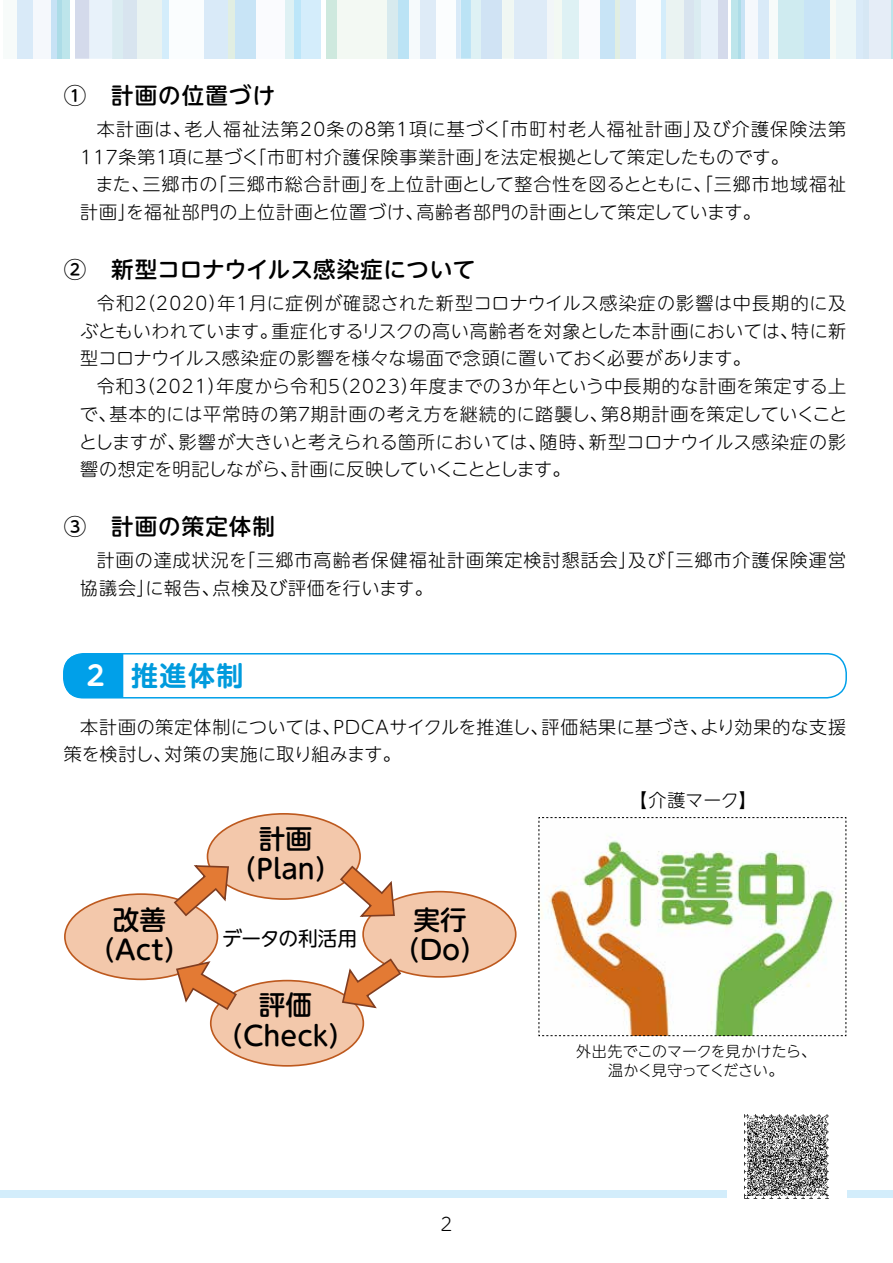
<style>
.page{position:relative;width:893px;height:1263px;background:#fff}
.page>*{position:absolute;margin:0;border:0;box-sizing:border-box;transform-origin:0 0}
.t1{font:700 27px "UD Shin M Go Pr 6 N De";color:#009bdd}
.t2{font:500 26.7px/30.3px "UD Shin M Go Pr 6 N";color:#000;text-align:center}
.t3{font:500 22.5px "UD Shin M Go Pr 6 N";letter-spacing:.045em;color:#000}
.t4{font:500 22.5px "UD Shin M Go Pr 6 N";letter-spacing:.02em;color:#000}
.t5{font:19.8px "UD Shin M Go Pr 6 N";letter-spacing:-.015em;color:#000}
.t6{font:300 18px/27.8px "UD Shin M Go Pr 6 N";letter-spacing:.04em;color:#000}
.t7{font:300 18px/27.8px "UD Shin M Go Pr 6 N";letter-spacing:.06em;color:#000}
.t8{font:300 15px/19.5px "UD Shin M Go Pr 6 N";letter-spacing:-.015em;color:#000;text-align:center}
.s1{color:#fff}
</style>
<div class="page">
<div style="left:137px;top:0;width:26px;height:59px;background:#eaf3f2"></div>
<div style="left:234px;top:0;width:23px;height:59px;background:#c8e4f6"></div>
<div style="left:112px;top:0;width:12px;height:59px;background:#daecf1"></div>
<div style="left:89px;top:0;width:23px;height:59px;background:#e8f2fa"></div>
<div style="left:74px;top:0;width:15px;height:59px;background:#d4daeb"></div>
<div style="left:228px;top:0;width:6px;height:59px;background:#e1eee2"></div>
<div style="left:163px;top:0;width:6px;height:59px;background:#d4edfb"></div>
<div style="left:204px;top:0;width:24px;height:59px;background:#d9eaf8"></div>
<div style="left:169px;top:0;width:35px;height:59px;background:#f5fbfd"></div>
<div style="left:124px;top:0;width:13px;height:59px;background:#d8e4ef"></div>
<div style="left:4px;top:0;width:13px;height:59px;background:#f7fbfa"></div>
<div style="left:61px;top:0;width:9px;height:59px;background:#bde5eb"></div>
<div style="left:56px;top:0;width:5px;height:59px;background:#acdce7"></div>
<div style="left:17px;top:0;width:16px;height:59px;background:#d9eaf8"></div>
<div style="left:51px;top:0;width:5px;height:59px;background:#c7e2f5"></div>
<div style="left:33px;top:0;width:18px;height:59px;background:#f5f8fc"></div>
<div style="left:285px;top:0;width:9px;height:59px;background:#def1f4"></div>
<div style="left:461px;top:0;width:10px;height:59px;background:#bbe3f5"></div>
<div style="left:471px;top:0;width:11px;height:59px;background:#def1f4"></div>
<div style="left:456px;top:0;width:5px;height:59px;background:#d9eaf8"></div>
<div style="left:482px;top:0;width:20px;height:59px;background:#d0e3f4"></div>
<div style="left:435px;top:0;width:21px;height:59px;background:#f7fbfe"></div>
<div style="left:420px;top:0;width:15px;height:59px;background:#deebf7"></div>
<div style="left:554px;top:0;width:8px;height:59px;background:#f3f9f3"></div>
<div style="left:502px;top:0;width:12px;height:59px;background:#f0f7f3"></div>
<div style="left:514px;top:0;width:34px;height:59px;background:#deebf7"></div>
<div style="left:301px;top:0;width:20px;height:59px;background:#d4edfb"></div>
<div style="left:294px;top:0;width:7px;height:59px;background:#bce6f9"></div>
<div style="left:257px;top:0;width:28px;height:59px;background:#f5f8fd"></div>
<div style="left:398px;top:0;width:11px;height:59px;background:#bbe3f5"></div>
<div style="left:409px;top:0;width:11px;height:59px;background:#f6fafc"></div>
<div style="left:386px;top:0;width:12px;height:59px;background:#d7eaee"></div>
<div style="left:327px;top:0;width:10px;height:59px;background:#cee9de"></div>
<div style="left:337px;top:0;width:49px;height:59px;background:#f3f9f3"></div>
<div style="left:548px;top:0;width:6px;height:59px;background:#f2f6f8"></div>
<div style="left:666px;top:0;width:18px;height:59px;background:#eaf3f2"></div>
<div style="left:599px;top:0;width:16px;height:59px;background:#c8e4f6"></div>
<div style="left:693px;top:0;width:8px;height:59px;background:#daecf1"></div>
<div style="left:701px;top:0;width:17px;height:59px;background:#e8f2fa"></div>
<div style="left:718px;top:0;width:10px;height:59px;background:#d4daeb"></div>
<div style="left:615px;top:0;width:5px;height:59px;background:#e1eee2"></div>
<div style="left:661px;top:0;width:5px;height:59px;background:#d4edfb"></div>
<div style="left:620px;top:0;width:16px;height:59px;background:#d9eaf8"></div>
<div style="left:636px;top:0;width:25px;height:59px;background:#f5fbfd"></div>
<div style="left:684px;top:0;width:9px;height:59px;background:#d8e4ef"></div>
<div style="left:769px;top:0;width:9px;height:59px;background:#f7fbfa"></div>
<div style="left:778px;top:0;width:26px;height:59px;background:#cfebf0"></div>
<div style="left:804px;top:0;width:26px;height:59px;background:#c8e4f6"></div>
<div style="left:830px;top:0;width:6px;height:59px;background:#f6faf6"></div>
<div style="left:731px;top:0;width:7px;height:59px;background:#bde5eb"></div>
<hr style="left:738px;top:0;width:3px;height:59px;background:#46b1ca">
<div style="left:757px;top:0;width:12px;height:59px;background:#d9eaf8"></div>
<hr style="left:741px;top:0;width:4px;height:59px;background:#c7e2f5">
<div style="left:745px;top:0;width:12px;height:59px;background:#f5f8fc"></div>
<div style="left:562px;top:0;width:17px;height:59px;background:#def1f4"></div>
<div style="left:579px;top:0;width:20px;height:59px;background:#f5f8fd"></div>
<div style="left:836px;top:0;width:20px;height:59px;background:#ebf6f8"></div>
<div style="left:856px;top:0;width:7px;height:59px;background:#d9eaf8"></div>
<div style="left:868px;top:0;width:23px;height:59px;background:#e5edf7"></div>
<hr style="left:891px;top:0;width:2px;height:59px;background:#6dc6d4">
<div style="left:863px;top:0;width:5px;height:59px;background:#d6e7f4"></div>
<div style="left:64px;top:654px;width:59px;height:44px;background:#00a0e9"></div>
<div style="left:63px;top:653px;width:784px;height:45px;border:2px solid #00a0e9;border-radius:20px"></div>
<div style="left:207px;top:814px;width:153px;height:85px;background:#f3c8ab;border-radius:50%"></div>
<div style="left:207px;top:813px;width:154px;height:87px;border:2px solid #bd591e;border-radius:50%"></div>
<div style="left:363px;top:892px;width:153px;height:85px;background:#f3c8ab;border-radius:50%"></div>
<div style="left:362px;top:891px;width:155px;height:87px;border:2px solid #bd591e;border-radius:50%"></div>
<div style="left:65px;top:894px;width:152px;height:85px;background:#f3c8ab;border-radius:50%"></div>
<div style="left:64px;top:893px;width:154px;height:87px;border:2px solid #bd591e;border-radius:50%"></div>
<div style="left:211px;top:980px;width:152px;height:86px;background:#f3c8ab;border-radius:50%"></div>
<div style="left:210px;top:980px;width:154px;height:87px;border:2px solid #bd591e;border-radius:50%"></div>
<svg style="left:339px;top:864px;width:57px;height:54px"></svg>
<svg style="left:341px;top:957px;width:61px;height:52px"></svg>
<svg style="left:173px;top:864px;width:57px;height:53px"></svg>
<svg style="left:175px;top:960px;width:63px;height:51px"></svg>
<svg style="left:538px;top:817px;width:308px;height:219px"></svg>
<div style="left:0;top:1190px;width:893px;height:8px;background:#d3edfb"></div>
<div style="left:727px;top:1097px;width:119px;height:119px;background:#fff"></div>
<img style="left:744px;top:1114px;width:85px;height:85px">
<p class="t3" style="left:64px;top:76px;width:213px">①　計画の位置づけ</p>
<p class="t6" style="left:80px;top:114px;width:767px;text-indent:17px">本計画は、老人福祉法第20条の８第１項に基づく「市町村老人福祉計画」及び介護保険法第<br>117条第１項に基づく「市町村介護保険事業計画」を法定根拠として策定したものです。</p>
<p class="t6" style="left:80px;top:170px;width:767px;text-indent:15px">また、三郷市の「三郷市総合計画」を上位計画として整合性を図るとともに、「三郷市地域福祉計画」を福祉部門の上位計画と位置づけ、高齢者部門の計画として策定しています。</p>
<p class="t4" style="left:64px;top:250px;width:413px">②　新型コロナウイルス感染症について</p>
<p class="t6" style="left:80px;top:288px;width:767px;text-align:justify;text-indent:17px">令和２（2020）年１月に症例が確認された新型コロナウイルス感染症の影響は中長期的に及ぶともいわれています。重症化するリスクの高い高齢者を対象とした本計画においては、特に新型コロナウイルス感染症の影響を様々な場面で念頭に置いておく必要があります。</p>
<p class="t6" style="left:79px;top:371px;width:770px;text-align:justify;text-indent:18px">令和３（2021）年度から令和５（2023）年度までの３か年という中長期的な計画を策定する上で、基本的には平常時の第７期計画の考え方を継続的に踏襲し、第８期計画を策定していくこととしますが、影響が大きいと考えられる箇所においては、随時、新型コロナウイルス感染症の影響の想定を明記しながら、計画に反映していくこととします。</p>
<p class="t3" style="left:64px;top:507px;width:213px">③　計画の策定体制</p>
<p class="t7" style="left:80px;top:545px;width:767px;text-indent:17px">計画の達成状況を「三郷市高齢者保健福祉計画策定検討懇話会」及び「三郷市介護保険運営協議会」に報告、点検及び評価を行います。</p>
<h1 class="t1" style="left:82px;top:653px;width:163px"><span class="s1">２</span> 推進体制</h1>
<p class="t6" style="left:64px;top:712px;width:784px;text-indent:17px">本計画の策定体制については、ＰＤＣＡサイクルを推進し、評価結果に基づき、より効果的な支援策を検討し、対策の実施に取り組みます。</p>
<h2 class="t2" style="left:230px;top:822px;width:113px">計画（Plan）</h2>
<h2 class="t2" style="left:89px;top:903px;width:103px">改善（Act）</h2>
<h2 class="t2" style="left:393px;top:903px;width:95px">実行（Do）</h2>
<p class="t5" style="left:222px;top:922px;width:137px">データの利活用</p>
<h2 class="t2" style="left:216px;top:988px;width:140px">評価（Check）</h2>
<p class="t6" style="left:441px;top:1209px;width:13px">2</p>
<p class="t6" style="left:629px;top:785px;width:129px">【介護マーク】</p>
<p class="t8" style="left:576px;top:1040px;width:241px">外出先でこのマークを見かけたら、温かく見守ってください。</p>
</div>
